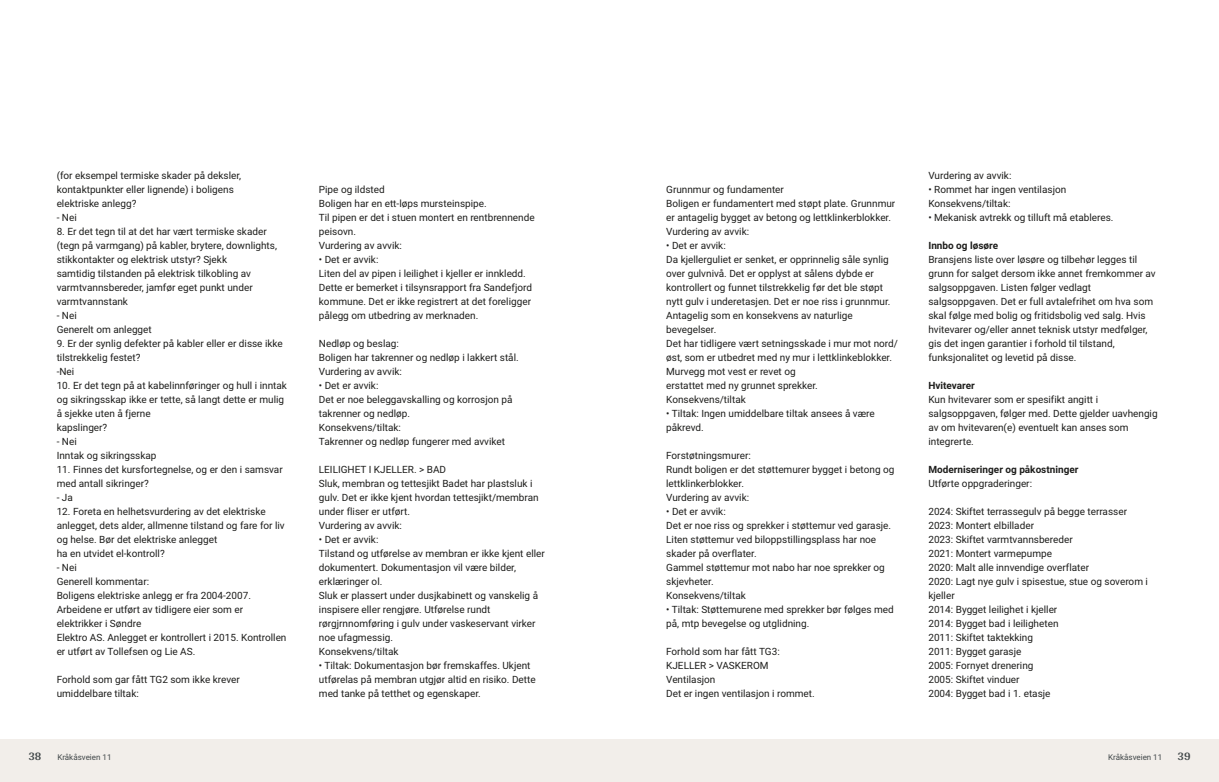
<style>
.page{position:relative;width:1219px;height:782px;background:#fff}
.page>*{position:absolute;margin:0;border:0;box-sizing:border-box;transform-origin:0 0}
.t1{font:700 12px "Arya";color:#414749}
.t2{font:10px/14px "Roboto Vitec";color:#1d1d1b}
.t3{font:700 10px "Roboto Vitec";color:#1d1d1b}
.t4{font:8px "Roboto Vitec";color:#414749}
</style>
<div class="page">
<div style="left:0;top:739px;width:612px;height:42px;background:#f2eeea"></div>
<div style="left:607px;top:739px;width:612px;height:42px;background:#f2eeea"></div>
<p class="t2" style="left:57px;top:167px;width:186px">(for eksempel termiske skader på deksler, kontaktpunkter eller lignende) i boligens elektriske anlegg?<br>‑ Nei</p>
<p class="t2" style="left:57px;top:223px;width:222px">8. Er det tegn til at det har vært termiske skader (tegn på varmgang) på kabler, brytere, downlights, stikkontakter og elektrisk utstyr? Sjekk<br>samtidig tilstanden på elektrisk tilkobling av varmtvannsbereder, jamfør eget punkt under varmtvannstank<br>‑ Nei<br>Generelt om anlegget</p>
<p class="t2" style="left:57px;top:335px;width:228px">9. Er der synlig defekter på kabler eller er disse ikke tilstrekkelig festet?<br>‑Nei</p>
<p class="t2" style="left:57px;top:377px;width:232px">10. Er det tegn på at kabelinnføringer og hull i inntak og sikringsskap ikke er tette, så langt dette er mulig å sjekke uten å fjerne<br>kapslinger?<br>‑ Nei<br>Inntak og sikringsskap</p>
<p class="t2" style="left:57px;top:461px;width:228px">11. Finnes det kursfortegnelse, og er den i samsvar med antall sikringer?<br>‑ Ja</p>
<p class="t2" style="left:57px;top:503px;width:231px">12. Foreta en helhetsvurdering av det elektriske anlegget, dets alder, allmenne tilstand og fare for liv og helse. Bør det elektriske anlegget<br>ha en utvidet el‑kontroll?<br>‑ Nei<br>Generell kommentar:<br>Boligens elektriske anlegg er fra 2004‑2007.<br>Arbeidene er utført av tidligere eier som er elektrikker i Søndre<br>Elektro AS. Anlegget er kontrollert i 2015. Kontrollen er utført av Tollefsen og Lie AS.</p>
<p class="t2" style="left:57px;top:671px;width:185px">Forhold som gar fått TG2 som ikke krever umiddelbare tiltak:</p>
<p class="t1" style="left:28px;top:749px;width:15px">38</p>
<p class="t4" style="left:57px;top:751px;width:56px">Kråkåsveien 11</p>
<p class="t2" style="left:319px;top:181px;width:217px">Pipe og ildsted<br>Boligen har en ett‑løps mursteinspipe.<br>Til pipen er det i stuen montert en rentbrennende peisovn.<br>Vurdering av avvik:</p>
<p class="t2" style="left:319px;top:251px;width:215px">• Det er avvik:<br>Liten del av pipen i leilighet i kjeller er innkledd.<br>Dette er bemerket i tilsynsrapport fra Sandefjord kommune. Det er ikke registrert at det foreligger pålegg om utbedring av merknaden.</p>
<p class="t2" style="left:319px;top:335px;width:201px">Nedløp og beslag:<br>Boligen har takrenner og nedløp i lakkert stål.<br>Vurdering av avvik:</p>
<p class="t2" style="left:319px;top:377px;width:195px">• Det er avvik:<br>Det er noe beleggavskalling og korrosjon på takrenner og nedløp.<br>Konsekvens/tiltak:<br>Takrenner og nedløp fungerer med avviket</p>
<p class="t2" style="left:319px;top:461px;width:221px">LEILIGHET I KJELLER. &gt; BAD<br>Sluk, membran og tettesjikt Badet har plastsluk i gulv. Det er ikke kjent hvordan tettesjikt/membran under fliser er utført.<br>Vurdering av avvik:</p>
<p class="t2" style="left:319px;top:531px;width:227px">• Det er avvik:<br>Tilstand og utførelse av membran er ikke kjent eller dokumentert. Dokumentasjon vil være bilder, erklæringer ol.<br>Sluk er plassert under dusjkabinett og vanskelig å inspisere eller rengjøre. Utførelse rundt rørgjrnnomføring i gulv under vaskeservant virker noe ufagmessig.<br>Konsekvens/tiltak</p>
<p class="t2" style="left:319px;top:657px;width:218px">• Tiltak: Dokumentasjon bør fremskaffes. Ukjent utførelas på membran utgjør altid en risiko. Dette med tanke på tetthet og egenskaper.</p>
<p class="t2" style="left:666px;top:181px;width:231px">Grunnmur og fundamenter<br>Boligen er fundamentert med støpt plate. Grunnmur er antagelig bygget av betong og lettklinkerblokker.<br>Vurdering av avvik:</p>
<p class="t2" style="left:666px;top:237px;width:233px">• Det er avvik:<br>Da kjellerguliet er senket, er opprinnelig såle synlig over gulvnivå. Det er opplyst at sålens dybde er kontrollert og funnet tilstrekkelig før det ble støpt nytt gulv i underetasjen. Det er noe riss i grunnmur.<br>Antagelig som en konsekvens av naturlige bevegelser.<br>Det har tidligere vært setningsskade i mur mot nord/ øst, som er utbedret med ny mur i lettklinkeblokker.<br>Murvegg mot vest er revet og<br>erstattet med ny grunnet sprekker.<br>Konsekvens/tiltak</p>
<p class="t2" style="left:666px;top:405px;width:210px">• Tiltak: Ingen umiddelbare tiltak ansees å være påkrevd.</p>
<p class="t2" style="left:666px;top:447px;width:230px">Forstøtningsmurer:<br>Rundt boligen er det støttemurer bygget i betong og lettklinkerblokker.<br>Vurdering av avvik:</p>
<p class="t2" style="left:666px;top:503px;width:226px">• Det er avvik:<br>Det er noe riss og sprekker i støttemur ved garasje.<br>Liten støttemur ved biloppstillingsplass har noe skader på overflater.<br>Gammel støttemur mot nabo har noe sprekker og skjevheter.<br>Konsekvens/tiltak</p>
<p class="t2" style="left:666px;top:601px;width:229px">• Tiltak: Støttemurene med sprekker bør følges med på, mtp bevegelse og utglidning.</p>
<p class="t2" style="left:666px;top:643px;width:150px">Forhold som har fått TG3:<br>KJELLER &gt; VASKEROM<br>Ventilasjon<br>Det er ingen ventilasjon i rommet.</p>
<p class="t2" style="left:928px;top:167px;width:85px">Vurdering av avvik:</p>
<p class="t2" style="left:928px;top:181px;width:139px">• Rommet har ingen ventilasjon<br>Konsekvens/tiltak:</p>
<p class="t2" style="left:928px;top:209px;width:187px">• Mekanisk avtrekk og tilluft må etableres.</p>
<p class="t3" style="left:928px;top:238px;width:71px">Innbo og løsøre</p>
<p class="t2" style="left:928px;top:251px;width:229px">Bransjens liste over løsøre og tilbehør legges til grunn for salget dersom ikke annet fremkommer av salgsoppgaven. Listen følger vedlagt salgsoppgaven. Det er full avtalefrihet om hva som skal følge med bolig og fritidsbolig ved salg. Hvis hvitevarer og/eller annet teknisk utstyr medfølger, gis det ingen garantier i forhold til tilstand, funksjonalitet og levetid på disse.</p>
<p class="t3" style="left:928px;top:378px;width:48px">Hvitevarer</p>
<p class="t2" style="left:928px;top:391px;width:231px">Kun hvitevarer som er spesifikt angitt i salgsoppgaven, følger med. Dette gjelder uavhengig av om hvitevaren(e) eventuelt kan anses som integrerte.</p>
<p class="t3" style="left:928px;top:462px;width:152px">Moderniseringer og påkostninger</p>
<p class="t2" style="left:928px;top:475px;width:105px">Utførte oppgraderinger:</p>
<p class="t2" style="left:928px;top:503px;width:221px">2024: Skiftet terrassegulv på begge terrasser<br>2023: Montert elbillader<br>2023: Skiftet varmtvannsbereder<br>2021: Montert varmepumpe<br>2020: Malt alle innvendige overflater<br>2020: Lagt nye gulv i spisestue, stue og soverom i kjeller<br>2014: Bygget leilighet i kjeller<br>2014: Bygget bad i leiligheten<br>2011: Skiftet taktekking<br>2011: Bygget garasje<br>2005: Fornyet drenering<br>2005: Skiftet vinduer<br>2004: Bygget bad i 1. etasje</p>
<p class="t4" style="left:1108px;top:751px;width:56px">Kråkåsveien 11</p>
<p class="t1" style="left:1177px;top:749px;width:15px">39</p>
</div>
